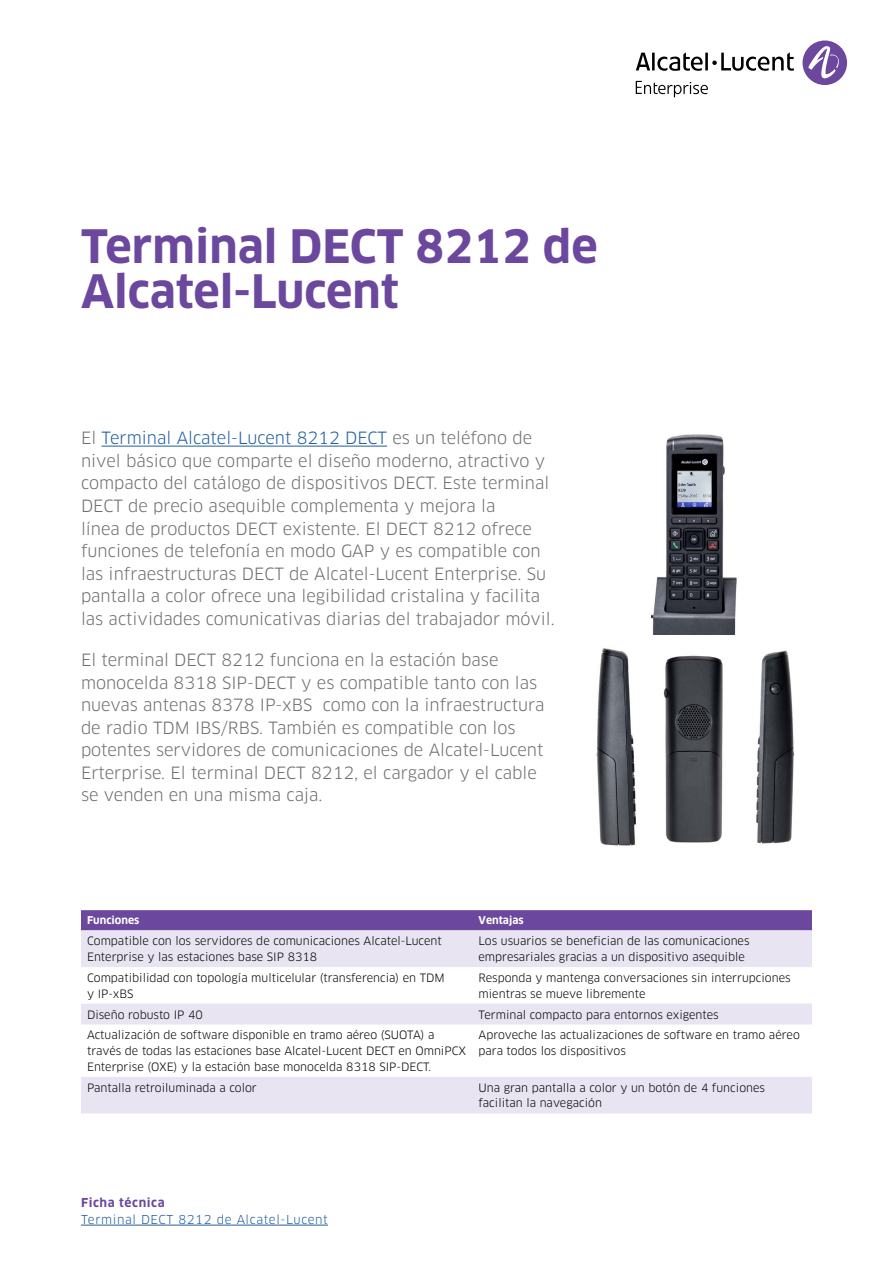
<style>
.page{position:relative;width:893px;height:1263px;background:#fff}
.page>*{position:absolute;margin:0;border:0;box-sizing:border-box;transform-origin:0 0}
.t1{font:700 45px/45px "Clan OT";color:#6b489d}
.t2{font:16.5px/22.5px "Clan OT";color:#6d6e71}
.t3{font:12px "Clan OT";letter-spacing:.05em;color:#215e9e}
.t4{font:700 12px "Clan OT";letter-spacing:.05em;color:#6b489d}
.t5{font:11.25px/15.8px "Clan OT";color:#000}
.t6{font:700 10.5px "Clan OT";color:#fff}
.s1{color:#215e9e}
</style>
<div class="page">
<hr style="left:81px;top:1225px;width:247px;height:1px;background:#215e9e">
<div style="left:802px;top:41px;width:45px;height:44px;background:#6b489d;border-radius:50%"></div>
<svg style="left:808px;top:46px;width:34px;height:33px"></svg>
<svg style="left:636px;top:52px;width:158px;height:19px"></svg>
<svg style="left:636px;top:81px;width:72px;height:16px"></svg>
<hr style="left:101px;top:446px;width:286px;height:1px;background:#215e9e">
<img style="left:651px;top:434px;width:86px;height:201px">
<img style="left:596px;top:648px;width:127px;height:198px">
<img style="left:756px;top:650px;width:39px;height:195px">
<div style="left:81px;top:910px;width:731px;height:20px;background:#6b489d"></div>
<svg style="left:81px;top:930px;width:731px;height:183px;fill:#e8e4f2"></svg>
<h1 class="t1" style="left:81px;top:224px;width:518px">Terminal DECT 8212 de<br>Alcatel-Lucent</h1>
<p class="t2" style="left:81px;top:427px;width:475px">El <span class="s1">Terminal Alcatel-Lucent 8212 DECT</span> es un teléfono de nivel básico que comparte el diseño moderno, atractivo y compacto del catálogo de dispositivos DECT. Este terminal DECT de precio asequible complementa y mejora la<br>línea de productos DECT existente. El DECT 8212 ofrece funciones de telefonía en modo GAP y es compatible con las infraestructuras DECT de Alcatel-Lucent Enterprise. Su pantalla a color ofrece una legibilidad cristalina y facilita las actividades comunicativas diarias del trabajador móvil.</p>
<p class="t2" style="left:81px;top:649px;width:465px">El terminal DECT 8212 funciona en la estación base monocelda 8318 SIP-DECT y es compatible tanto con las nuevas antenas 8378 IP-xBS como con la infraestructura de radio TDM IBS/RBS. También es compatible con los potentes servidores de comunicaciones de Alcatel-Lucent Erterprise. El terminal DECT 8212, el cargador y el cable se venden en una misma caja.</p>
<p class="t6" style="left:87px;top:914px;width:54px">Funciones</p>
<p class="t6" style="left:479px;top:914px;width:47px">Ventajas</p>
<p class="t5" style="left:87px;top:933px;width:356px">Compatible con los servidores de comunicaciones Alcatel-Lucent<br>Enterprise y las estaciones base SIP 8318</p>
<p class="t5" style="left:478px;top:933px;width:273px">Los usuarios se benefician de las comunicaciones empresariales gracias a un dispositivo asequible</p>
<p class="t5" style="left:87px;top:970px;width:359px">Compatibilidad con topología multicelular (transferencia) en TDM y IP-xBS</p>
<p class="t5" style="left:478px;top:970px;width:314px">Responda y mantenga conversaciones sin interrupciones mientras se mueve libremente</p>
<p class="t5" style="left:87px;top:1006px;width:117px">Diseño robusto IP 40</p>
<p class="t5" style="left:478px;top:1006px;width:242px">Terminal compacto para entornos exigentes</p>
<p class="t5" style="left:87px;top:1027px;width:381px">Actualización de software disponible en tramo aéreo (SUOTA) a través de todas las estaciones base Alcatel-Lucent DECT en OmniPCX<br>Enterprise (OXE) y la estación base monocelda 8318 SIP-DECT.</p>
<p class="t5" style="left:478px;top:1027px;width:323px">Aproveche las actualizaciones de software en tramo aéreo para todos los dispositivos</p>
<p class="t5" style="left:87px;top:1080px;width:171px">Pantalla retroiluminada a color</p>
<p class="t5" style="left:478px;top:1080px;width:288px">Una gran pantalla a color y un botón de 4 funciones facilitan la navegación</p>
<p class="t4" style="left:81px;top:1196px;width:85px">Ficha técnica</p>
<p class="t3" style="left:81px;top:1212px;width:248px">Terminal DECT 8212 de Alcatel-Lucent</p>
</div>
